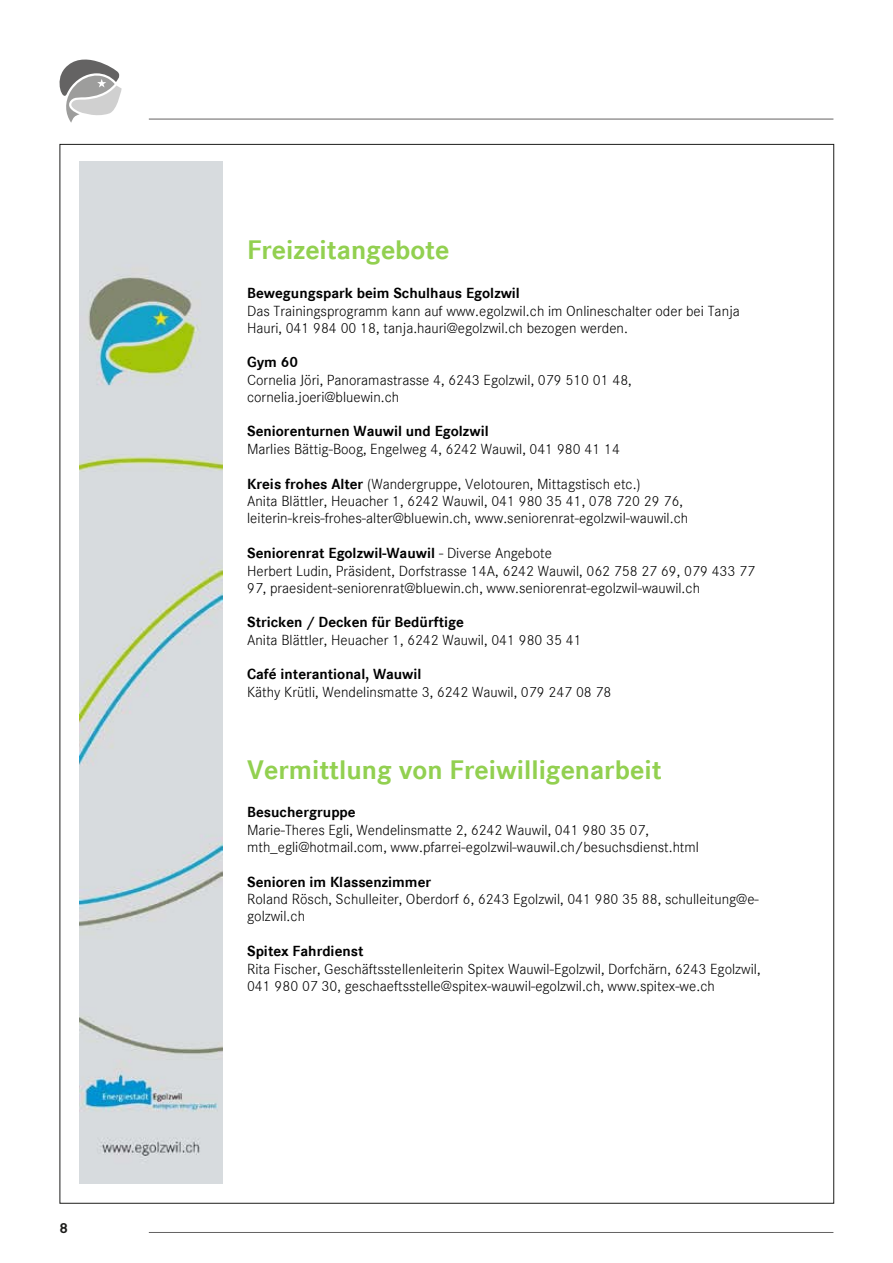
<style>
.page{position:relative;width:893px;height:1263px;background:#fff}
.page>*{position:absolute;margin:0;border:0;box-sizing:border-box;transform-origin:0 0}
.t1{font:700 27.75px "Corpo S";color:#92d050}
.t2{font:15.15px/17.1px "Corpo S Lig";color:#000}
.t3{font:700 15.15px "Corpo S";color:#000}
.t4{font:700 15px "Corporate S";color:#1d1d1b}
.s1{font-family:"Corpo S";font-weight:700}
.s2{font-family:"Corpo S Lig";font-weight:400}
</style>
<div class="page">
<hr style="left:149px;top:119px;width:684px;height:1px;background:#646363">
<hr style="left:149px;top:1232px;width:684px;height:1px;background:#646363">
<svg style="left:60px;top:60px;width:62px;height:63px"></svg>
<img style="left:79px;top:161px;width:143px;height:1022px">
<p class="t4" style="left:60px;top:1220px;width:10px">8</p>
<h1 class="t1" style="left:247px;top:233px;width:204px">Freizeitangebote</h1>
<p class="t3" style="left:247px;top:284px;width:274px">Bewegungspark beim Schulhaus Egolzwil</p>
<p class="t2" style="left:247px;top:302px;width:494px">Das Trainingsprogramm kann auf www.egolzwil.ch im Onlineschalter oder bei Tanja<br>Hauri, 041 984 00 18, tanja.hauri@egolzwil.ch bezogen werden.</p>
<p class="t3" style="left:247px;top:353px;width:53px">Gym 60</p>
<p class="t2" style="left:247px;top:371px;width:386px">Cornelia Jöri, Panoramastrasse 4, 6243 Egolzwil, 079 510 01 48, cornelia.joeri@bluewin.ch</p>
<p class="t3" style="left:247px;top:423px;width:243px">Seniorenturnen Wauwil und Egolzwil</p>
<p class="t2" style="left:247px;top:441px;width:374px">Marlies Bättig-Boog, Engelweg 4, 6242 Wauwil, 041 980 41 14</p>
<p class="t2" style="left:247px;top:475px;width:443px"><span class="s1">Kreis frohes Alter</span> (Wandergruppe, Velotouren, Mittagstisch etc.)<br>Anita Blättler, Heuacher 1, 6242 Wauwil, 041 980 35 41, 078 720 29 76, leiterin-kreis-frohes-alter@bluewin.ch, www.seniorenrat-egolzwil-wauwil.ch</p>
<p class="t3" style="left:247px;top:544px;width:306px">Seniorenrat Egolzwil-Wauwil <span class="s2">- Diverse Angebote</span></p>
<p class="t2" style="left:247px;top:562px;width:509px">Herbert Ludin, Präsident, Dorfstrasse 14A, 6242 Wauwil, 062 758 27 69, 079 433 77<br>97, praesident-seniorenrat@bluewin.ch, www.seniorenrat-egolzwil-wauwil.ch</p>
<p class="t3" style="left:247px;top:613px;width:218px">Stricken / Decken für Bedürftige</p>
<p class="t2" style="left:247px;top:631px;width:336px">Anita Blättler, Heuacher 1, 6242 Wauwil, 041 980 35 41</p>
<p class="t3" style="left:247px;top:665px;width:176px">Café interantional, Wauwil</p>
<p class="t2" style="left:247px;top:684px;width:366px">Käthy Krütli, Wendelinsmatte 3, 6242 Wauwil, 079 247 08 78</p>
<h1 class="t1" style="left:247px;top:753px;width:416px">Vermittlung von Freiwilligenarbeit</h1>
<p class="t3" style="left:247px;top:803px;width:110px">Besuchergruppe</p>
<p class="t2" style="left:247px;top:822px;width:453px">Marie-Theres Egli, Wendelinsmatte 2, 6242 Wauwil, 041 980 35 07, mth_egli@hotmail.com, www.pfarrei-egolzwil-wauwil.ch/besuchsdienst.html</p>
<p class="t3" style="left:247px;top:873px;width:185px">Senioren im Klassenzimmer</p>
<p class="t2" style="left:247px;top:891px;width:513px">Roland Rösch, Schulleiter, Oberdorf 6, 6243 Egolzwil, 041 980 35 88, schulleitung@e&shy;golzwil.ch</p>
<p class="t3" style="left:247px;top:942px;width:118px">Spitex Fahrdienst</p>
<p class="t2" style="left:247px;top:960px;width:515px">Rita Fischer, Geschäftsstellenleiterin Spitex Wauwil-Egolzwil, Dorfchärn, 6243 Egolzwil,<br>041 980 07 30, geschaeftsstelle@spitex-wauwil-egolzwil.ch, www.spitex-we.ch</p>
</div>
